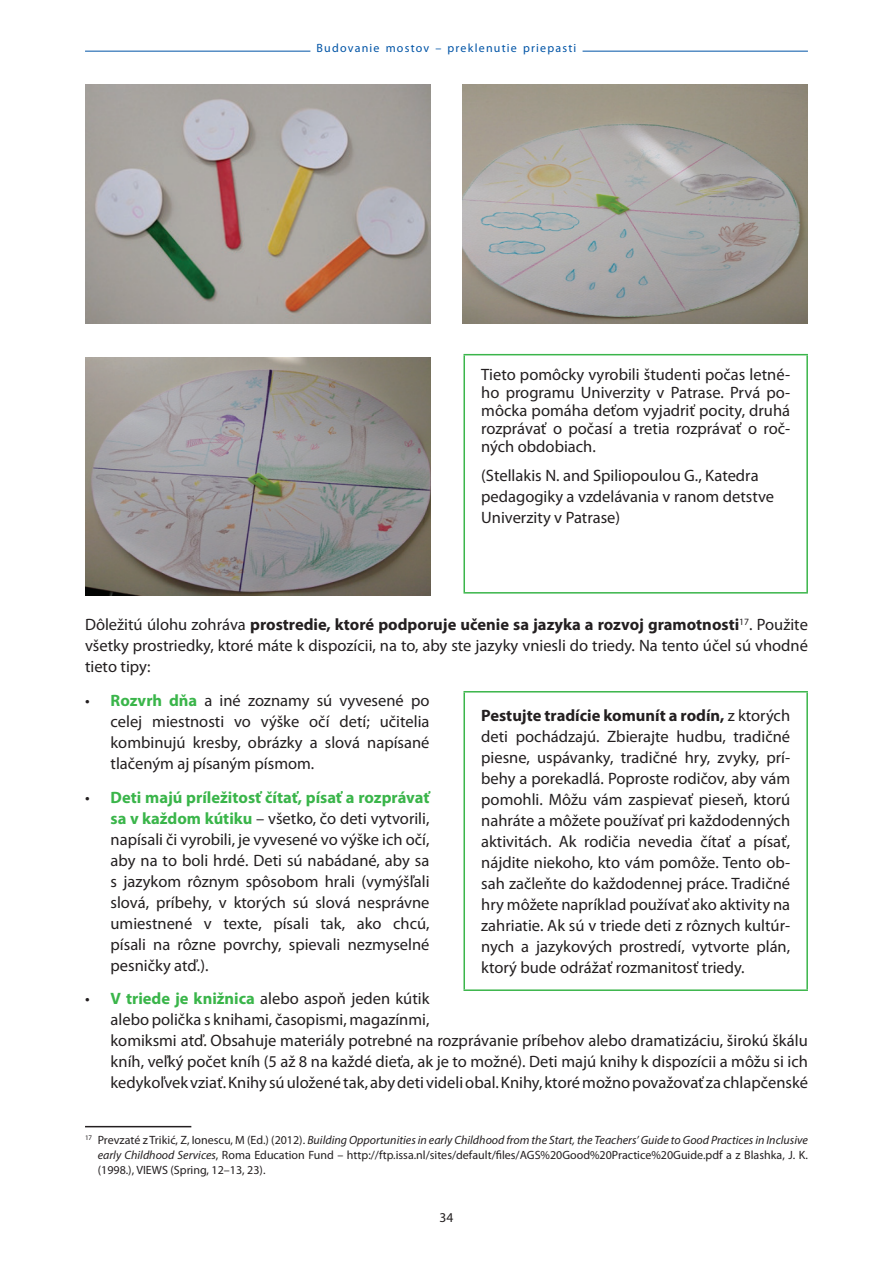
<style>
.page{position:relative;width:893px;height:1263px;background:#fff}
.page>*{position:absolute;margin:0;border:0;box-sizing:border-box;transform-origin:0 0}
.t1{font:16.5px/21px "Myriad Pro";color:#231f20;text-align:justify}
.t2{font:13.5px "Myriad Pro";color:#231f20}
.t3{font:12px/15px "Myriad Pro";color:#231f20;text-align:justify}
.t4{font:12px "Myriad Pro";letter-spacing:.1em;color:#0154a6}
.s1{font-weight:700}
.s2{font-weight:700;color:#3ab54a}
.s3{font-style:italic}
</style>
<div class="page">
<hr style="left:85px;top:51px;width:225px;height:1px;background:#0154a6">
<hr style="left:583px;top:51px;width:225px;height:1px;background:#0154a6">
<hr style="left:85px;top:1126px;width:106px;height:1px;background:#231f20">
<hr style="left:463px;top:354px;width:345px;height:1px;background:#3ab54a">
<hr style="left:463px;top:355px;width:2px;height:237px;background:#3ab54a">
<hr style="left:806px;top:355px;width:2px;height:237px;background:#3ab54a">
<hr style="left:463px;top:592px;width:345px;height:2px;background:#3ab54a">
<img style="left:85px;top:85px;width:346px;height:238px">
<img style="left:462px;top:85px;width:346px;height:238px">
<img style="left:85px;top:357px;width:346px;height:238px">
<hr style="left:463px;top:691px;width:345px;height:1px;background:#3ab54a">
<hr style="left:463px;top:692px;width:2px;height:297px;background:#3ab54a">
<hr style="left:806px;top:692px;width:2px;height:297px;background:#3ab54a">
<hr style="left:463px;top:989px;width:345px;height:2px;background:#3ab54a">
<p class="t4" style="left:317px;top:43px;width:261px">Budovanie mostov – preklenutie priepasti</p>
<p class="t1" style="left:481px;top:367px;width:311px;line-height:18px">Tieto pomôcky vyrobili študenti počas letné&shy;ho programu Univerzity v Patrase. Prvá po&shy;môcka pomáha deťom vyjadriť pocity, druhá rozprávať o počasí a tretia rozprávať o roč&shy;ných obdobiach.</p>
<p class="t1" style="left:481px;top:467px;width:294px;text-align:left">(Stellakis N. and Spiliopoulou G., Katedra pedagogiky a vzdelávania v ranom detstve<br>Univerzity v Patrase)</p>
<p class="t1" style="left:85px;top:615px;width:724px">Dôležitú úlohu zohráva <span class="s1">prostredie, ktoré podporuje učenie sa jazyka a rozvoj gramotnosti</span><sup>17</sup>. Použite všetky prostriedky, ktoré máte k dispozícii, na to, aby ste jazyky vniesli do triedy. Na tento účel sú vhodné tieto tipy:</p>
<p class="t1" style="left:111px;top:691px;width:320px;text-indent:-26px">• <span class="s2">Rozvrh dňa</span> a iné zoznamy sú vyvesené po celej miestnosti vo výške očí detí; učitelia kombinujú kresby, obrázky a slová napísané tlačeným aj písaným písmom.</p>
<p class="t1" style="left:111px;top:788px;width:320px;text-indent:-26px">• <span class="s2">Deti majú príležitosť čítať, písať a rozprávať sa v každom kútiku</span> – všetko, čo deti vytvorili, napísali či vyrobili, je vyvesené vo výške ich očí, aby na to boli hrdé. Deti sú nabádané, aby sa s jazykom rôznym spôsobom hrali (vymýšľali slová, príbehy, v ktorých sú slová nesprávne umiestnené v texte, písali tak, ako chcú, písali na rôzne povrchy, spievali nezmyselné pesničky atď.).</p>
<p class="t1" style="left:111px;top:990px;width:699px;text-align:left;text-indent:-26px">• <span class="s2">V triede je knižnica</span> alebo aspoň jeden kútik<br>alebo polička s knihami, časopismi, magazínmi,<br>komiksmi atď. Obsahuje materiály potrebné na rozprávanie príbehov alebo dramatizáciu, širokú škálu kníh, veľký počet kníh (5 až 8 na každé dieťa, ak je to možné). Deti majú knihy k dispozícii a môžu si ich kedykoľvek vziať. Knihy sú uložené tak, aby deti videli obal. Knihy, ktoré možno považovať za chlapčenské</p>
<p class="t1" style="left:481px;top:706px;width:310px"><span class="s1">Pestujte tradície komunít a rodín,</span> z ktorých deti pochádzajú. Zbierajte hudbu, tradičné piesne, uspávanky, tradičné hry, zvyky, prí&shy;behy a porekadlá. Poproste rodičov, aby vám pomohli. Môžu vám zaspievať pieseň, ktorú nahráte a môžete používať pri každodenných aktivitách. Ak rodičia nevedia čítať a písať, nájdite niekoho, kto vám pomôže. Tento ob&shy;sah začleňte do každodennej práce. Tradičné hry môžete napríklad používať ako aktivity na zahriatie. Ak sú v triede deti z rôznych kultúr&shy;nych a jazykových prostredí, vytvorte plán, ktorý bude odrážať rozmanitosť triedy.</p>
<p class="t3" style="left:98px;top:1134px;width:712px;text-indent:-13px"><sup>17</sup> Prevzaté z Trikić, Z, Ionescu, M (Ed.) (2012). <span class="s3">Building Opportunities in early Childhood from the Start, the Teachers’ Guide to Good Practices in Inclusive early Childhood Services</span>, Roma Education Fund – http://ftp.issa.nl/sites/default/files/AGS%20Good%20Practice%20Guide.pdf a z Blashka, J. K. (1998.), VIEWS (Spring, 12–13, 23).</p>
<p class="t2" style="left:440px;top:1212px;width:15px">34</p>
</div>
